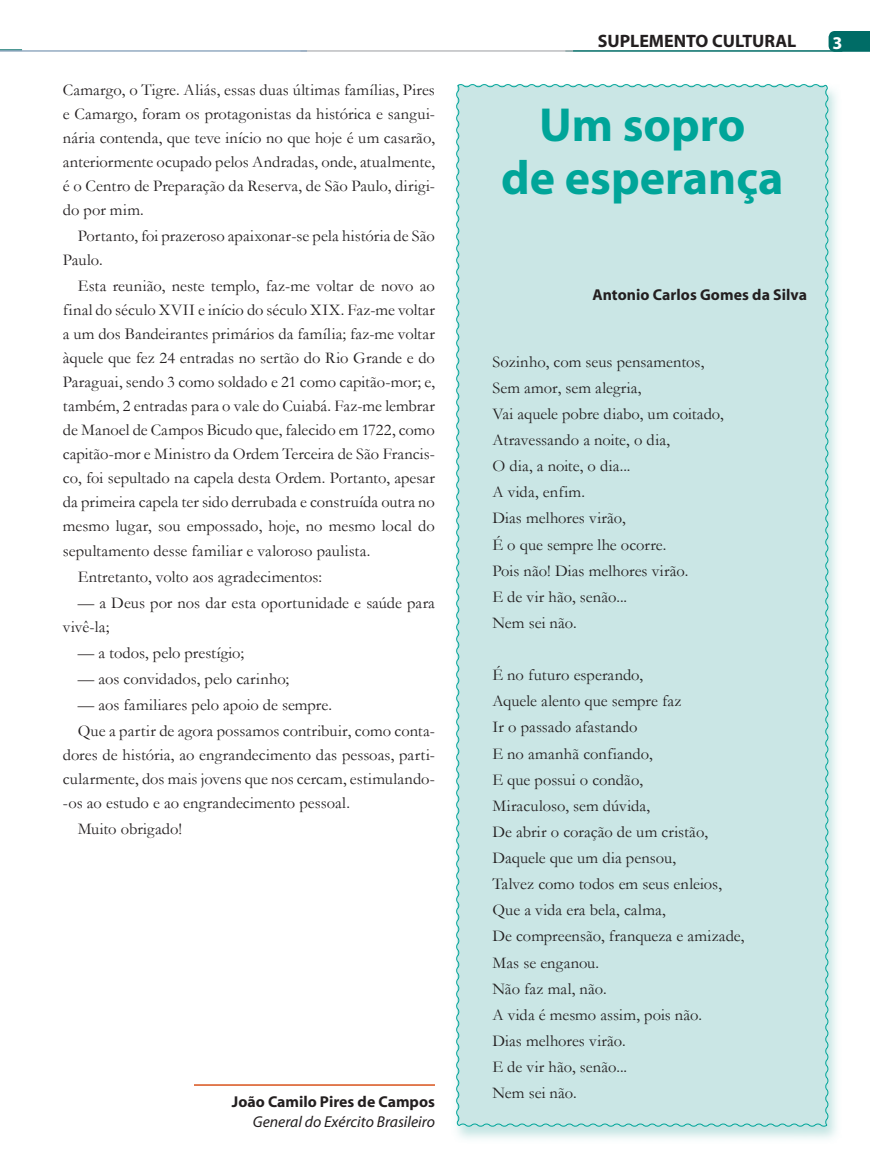
<style>
.page{position:relative;width:870px;height:1168px;background:#fff}
.page>*{position:absolute;margin:0;border:0;box-sizing:border-box;transform-origin:0 0}
.t1{font:700 48px/52.5px "Myriad";color:#00a599;text-align:center}
.t2{font:700 18px "Myriad";color:#231f20}
.t3{font:700 18px "Myriad";color:#fff}
.t4{font:16.5px/26.1px "Garamond";letter-spacing:.005em;color:#231f20}
.t5{font:700 15.75px "Myriad";color:#231f20}
.t6{font:italic 15.75px "Myriad";color:#231f20}
</style>
<div class="page">
<hr style="left:0;top:49px;width:22px;height:2px;background:#006c66">
<hr style="left:565px;top:50px;width:277px;height:2px;background:#006c66">
<hr style="left:300px;top:50px;width:273px;height:2px;background:#bcbdc0">
<svg style="left:828px;top:31px;width:42px;height:21px"></svg>
<hr style="left:0;top:50px;width:307px;height:2px;background:#94abc2">
<hr style="left:194px;top:1084px;width:241px;height:1px;background:#d9531c">
<div style="left:455px;top:84px;width:374px;height:1043px;background:#cae6e5"></div>
<p class="t4" style="left:63px;top:77px;width:374px;line-height:24px;text-align:justify">Camargo, o Tigre. Aliás, essas duas últimas famílias, Pires e Camargo, foram os protagonistas da histórica e sangui&shy;nária contenda, que teve início no que hoje é um casarão, anteriormente ocupado pelos Andradas, onde, atualmente, é o Centro de Preparação da Reserva, de São Paulo, dirigi&shy;do por mim.</p>
<p class="t4" style="left:63px;top:223px;width:374px;line-height:24px;text-indent:15px">Portanto, foi prazeroso apaixonar-se pela história de São<br>Paulo.</p>
<p class="t4" style="left:63px;top:274px;width:374px;line-height:24px;text-align:justify;text-indent:15px">Esta reunião, neste templo, faz-me voltar de novo ao final do século XVII e início do século XIX. Faz-me voltar a um dos Bandeirantes primários da família; faz-me voltar àquele que fez 24 entradas no sertão do Rio Grande e do Paraguai, sendo 3 como soldado e 21 como capitão-mor; e, também, 2 entradas para o vale do Cuiabá. Faz-me lembrar de Manoel de Campos Bicudo que, falecido em 1722, como capitão-mor e Ministro da Ordem Terceira de São Francis&shy;co, foi sepultado na capela desta Ordem. Portanto, apesar da primeira capela ter sido derrubada e construída outra no mesmo lugar, sou empossado, hoje, no mesmo local do sepultamento desse familiar e valoroso paulista.</p>
<p class="t4" style="left:78px;top:563px;width:246px">Entretanto, volto aos agradecimentos:</p>
<p class="t4" style="left:63px;top:590px;width:374px;line-height:24px;text-indent:15px">— a Deus por nos dar esta oportunidade e saúde para vivê-la;</p>
<p class="t4" style="left:78px;top:639px;width:168px">— a todos, pelo prestígio;</p>
<p class="t4" style="left:78px;top:665px;width:213px">— aos convidados, pelo carinho;</p>
<p class="t4" style="left:78px;top:691px;width:359px">— aos familiares pelo apoio de sempre.<br>Que a partir de agora possamos contribuir, como conta-</p>
<p class="t4" style="left:63px;top:742px;width:374px;line-height:24px;text-align:justify">dores de história, ao engrandecimento das pessoas, parti&shy;cularmente, dos mais jovens que nos cercam, estimulando--os ao estudo e ao engrandecimento pessoal.</p>
<p class="t4" style="left:78px;top:816px;width:106px">Muito obrigado!</p>
<p class="t5" style="left:232px;top:1093px;width:205px">João Camilo Pires de Campos</p>
<p class="t6" style="left:253px;top:1113px;width:184px">General do Exército Brasileiro</p>
<p class="t2" style="left:598px;top:32px;width:200px">SUPLEMENTO CULTURAL</p>
<p class="t3" style="left:832px;top:33px;width:11px">3</p>
<h1 class="t1" style="left:501px;top:101px;width:284px">Um sopro<br>de esperança</h1>
<p class="t5" style="left:592px;top:287px;width:216px">Antonio Carlos Gomes da Silva</p>
<p class="t4" style="left:492px;top:348px;width:233px">Sozinho, com seus pensamentos,<br>Sem amor, sem alegria,<br>Vai aquele pobre diabo, um coitado,<br>Atravessando a noite, o dia,<br>O dia, a noite, o dia...<br>A vida, enfim.<br>Dias melhores virão,<br>É o que sempre lhe ocorre.<br>Pois não! Dias melhores virão.<br>E de vir hão, senão...<br>Nem sei não.</p>
<p class="t4" style="left:492px;top:661px;width:254px">É no futuro esperando,<br>Aquele alento que sempre faz<br>Ir o passado afastando<br>E no amanhã confiando,<br>E que possui o condão,<br>Miraculoso, sem dúvida,<br>De abrir o coração de um cristão,<br>Daquele que um dia pensou,<br>Talvez como todos em seus enleios,<br>Que a vida era bela, calma,<br>De compreensão, franqueza e amizade,<br>Mas se enganou.<br>Não faz mal, não.<br>A vida é mesmo assim, pois não.<br>Dias melhores virão.<br>E de vir hão, senão...<br>Nem sei não.</p>
</div>
